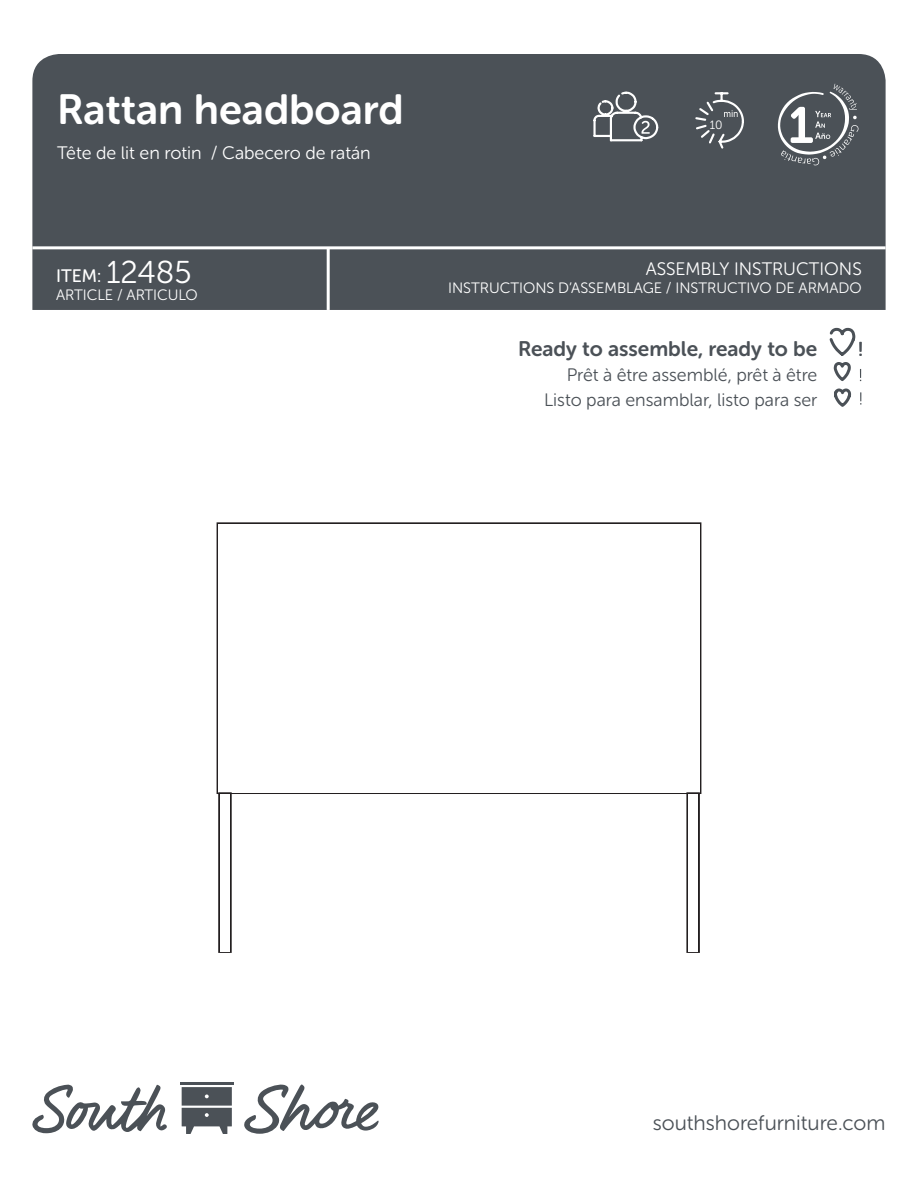
<style>
.page{position:relative;width:918px;height:1188px;background:#fff}
.page>*{position:absolute;margin:0;border:0;box-sizing:border-box;transform-origin:0 0}
.t1{font:42px "Museo Sans Rounded 700";color:#fff}
.t2{font:31.5px "Museo Sans Rounded 300";color:#fff}
.t3{font:21px "Museo Sans Rounded 700";color:#4b5157}
.t4{font:21px "Museo Sans Rounded 300";color:#4b5157}
.t5{font:18px/24.9px "Museo Sans Rounded 300";color:#4b5157;text-align:right}
.t6{font:18px "Museo Sans Rounded 300";color:#fff}
.t7{font:18px "Museo Sans Rounded 500";color:#fff}
.t8{font:15px "Museo Sans Rounded 300";color:#fff}
.t9{font:12px "Museo Sans Rounded 300";color:#fff}
</style>
<div class="page">
<div style="left:32px;top:54px;width:854px;height:256px;background:#4b5157"></div>
<hr style="left:32px;top:246px;width:854px;height:3px;background:#fff">
<hr style="left:327px;top:248px;width:3px;height:62px;background:#fff">
<svg style="left:829px;top:327px;width:33px;height:80px"></svg>
<svg style="left:778px;top:84px;width:81px;height:81px;background:#6c7175"></svg>
<svg style="left:592px;top:90px;width:153px;height:60px;background:#60666b"></svg>
<hr style="left:180px;top:1082px;width:53px;height:3px;background:#4b5157">
<svg style="left:32px;top:1084px;width:347px;height:50px"></svg>
<div style="left:218px;top:792px;width:14px;height:161px;border:3px solid #231f20"></div>
<div style="left:220px;top:794px;width:10px;height:157px;background:#fff"></div>
<div style="left:686px;top:792px;width:14px;height:161px;border:3px solid #231f20"></div>
<div style="left:688px;top:794px;width:10px;height:157px;background:#fff"></div>
<h1 class="t1" style="left:57px;top:86px;width:348px">Rattan headboard</h1>
<p class="t6" style="left:57px;top:144px;width:315px">Tête de lit en rotin / Cabecero de ratán</p>
<h2 class="t2" style="left:106px;top:255px;width:87px">12485</h2>
<p class="t7" style="left:56px;top:266px;width:47px">ITEM:</p>
<p class="t8" style="left:56px;top:287px;width:143px">ARTICLE / ARTICULO</p>
<p class="t9" style="left:710px;top:118px;width:14px">10</p>
<p class="t6" style="left:646px;top:260px;width:218px">ASSEMBLY INSTRUCTIONS</p>
<p class="t8" style="left:448px;top:280px;width:415px">INSTRUCTIONS D’ASSEMBLAGE / INSTRUCTIVO DE ARMADO</p>
<h3 class="t3" style="left:518px;top:337px;width:301px">Ready to assemble, ready to be</h3>
<p class="t5" style="left:544px;top:362px;width:275px">Prêt à être assemblé, prêt à être<br>Listo para ensamblar, listo para ser</p>
<h3 class="t4" style="left:653px;top:1112px;width:234px">southshorefurniture.com</h3>
</div>
